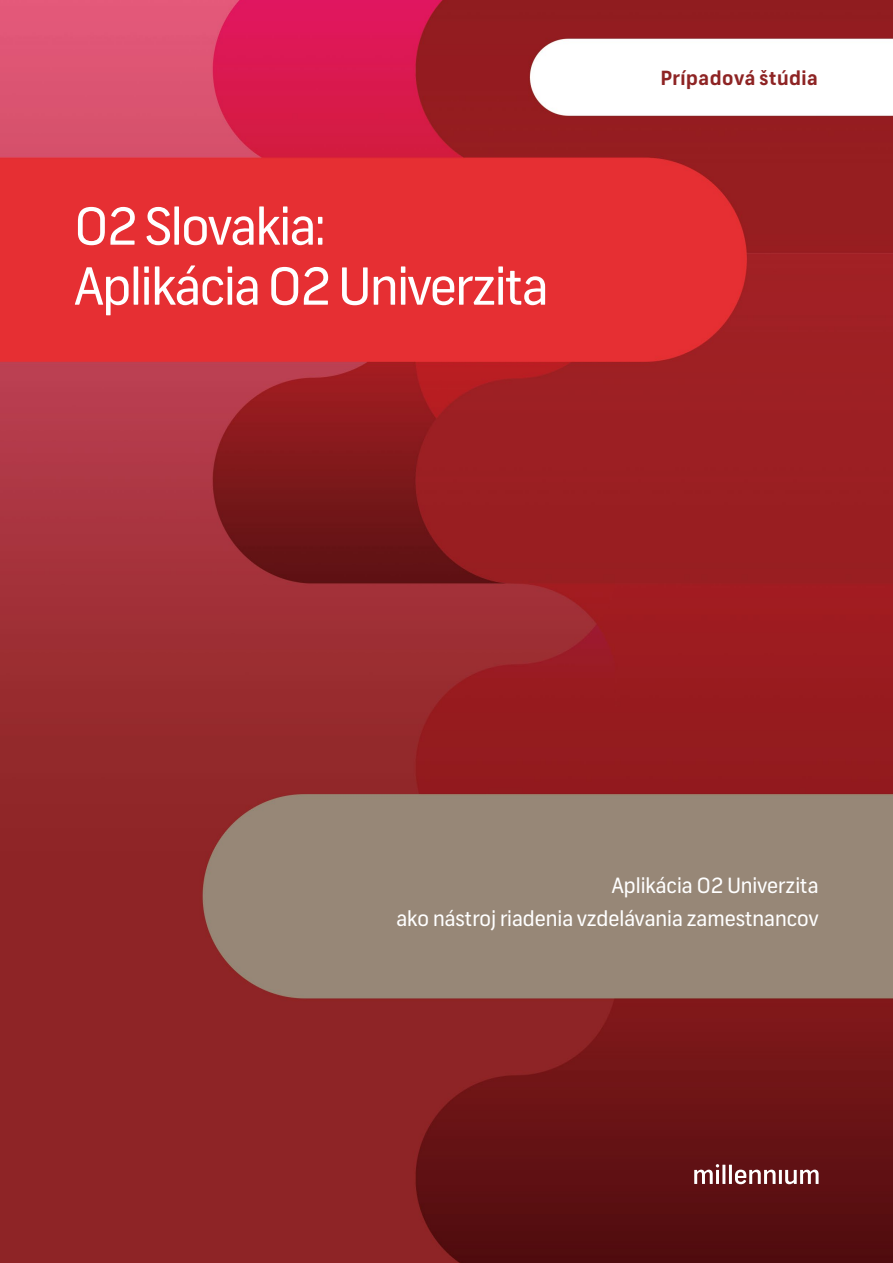
<style>
.page{position:relative;width:893px;height:1263px;background:#fff}
.page>*{position:absolute;margin:0;border:0;box-sizing:border-box;transform-origin:0 0}
.t1{font:51px "Frank";letter-spacing:-.025em;color:#fff}
.t2{font:21px/33px "Frank";color:#fff;text-align:right}
.t3{font:700 19.5px "Frank";letter-spacing:.025em;color:#8e2424}
</style>
<div class="page">
<img style="left:0;top:0;width:893px;height:1263px">
<svg style="left:694px;top:1164px;width:125px;height:20px"></svg>
<p class="t1" style="left:74px;top:195px;width:253px">O2 Slovakia:</p>
<p class="t1" style="left:74px;top:255px;width:475px">Aplikácia O2 Univerzita</p>
<p class="t3" style="left:661px;top:66px;width:159px">Prípadová štúdia</p>
<p class="t2" style="left:396px;top:869px;width:424px">Aplikácia O2 Univerzita<br>ako nástroj riadenia vzdelávania zamestnancov</p>
</div>
